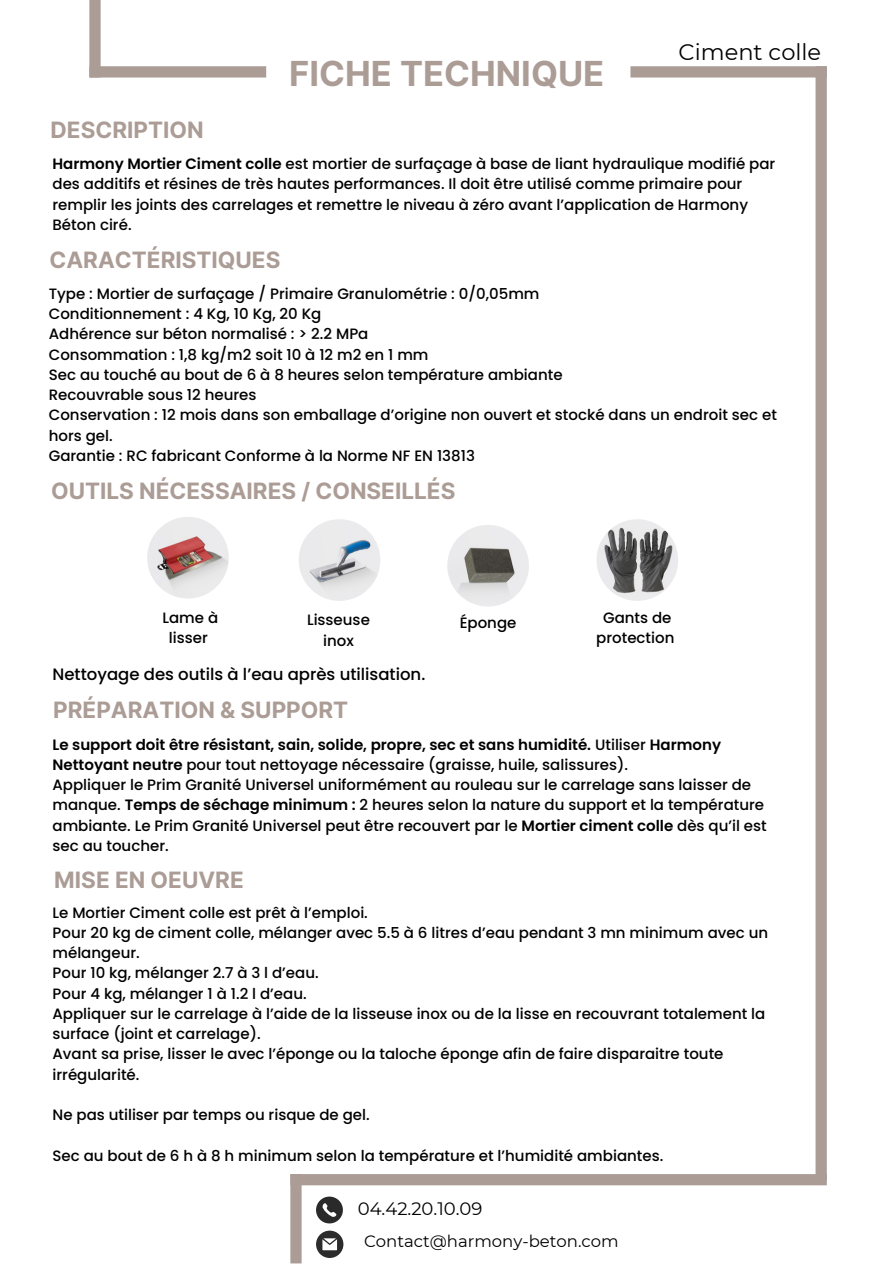
<style>
.page{position:relative;width:894px;height:1264px;background:#fff}
.page>*{position:absolute;margin:0;border:0;box-sizing:border-box;transform-origin:0 0}
.t1{font:700 34.5px "Inter";color:#ab9c95}
.t2{font:700 22.5px "Inter";color:#ab9c95}
.t3{font:22.5px "Montserrat";color:#000}
.t4{font:18px "Montserrat";color:#000}
.t5{font:500 16.5px "Poppins";color:#000}
.t6{font:16.5px "Montserrat";color:#000}
.t7{font:500 15px/20.2px "Poppins";color:#000}
.t8{font:600 15px/20.2px "Poppins";color:#000}
.s1{font-weight:600}
.s2{font-weight:500}
</style>
<div class="page">
<div style="left:89px;top:66px;width:177px;height:11px;background:#ab9c95"></div>
<div style="left:89px;top:0;width:12px;height:77px;background:#ab9c95"></div>
<div style="left:630px;top:66px;width:196px;height:11px;background:#ab9c95"></div>
<div style="left:815px;top:66px;width:11px;height:1113px;background:#ab9c95"></div>
<div style="left:290px;top:1174px;width:536px;height:11px;background:#ab9c95"></div>
<div style="left:290px;top:1174px;width:11px;height:89px;background:#ab9c95"></div>
<svg style="left:316px;top:1196px;width:27px;height:27px"></svg>
<svg style="left:316px;top:1230px;width:27px;height:27px"></svg>
<img style="left:147px;top:517px;width:82px;height:81px;border-radius:50%">
<img style="left:298px;top:519px;width:82px;height:82px;border-radius:50%">
<img style="left:447px;top:525px;width:81px;height:81px;border-radius:50%">
<img style="left:596px;top:519px;width:82px;height:82px;border-radius:50%">
<p class="t1" style="left:289px;top:52px;width:316px">FICHE TECHNIQUE</p>
<p class="t3" style="left:678px;top:38px;width:144px">Ciment colle</p>
<p class="t2" style="left:51px;top:116px;width:154px">DESCRIPTION</p>
<p class="t7" style="left:52px;top:154px;width:724px"><span class="s1">Harmony Mortier Ciment colle</span> est mortier de surfaçage à base de liant hydraulique modifié par des additifs et résines de très hautes performances. Il doit être utilisé comme primaire pour remplir les joints des carrelages et remettre le niveau à zéro avant l’application de Harmony Béton ciré.</p>
<p class="t2" style="left:49px;top:246px;width:232px">CARACTÉRISTIQUES</p>
<h2 class="t7" style="left:49px;top:283px;width:492px">Type : Mortier de surfaçage / Primaire Granulométrie : 0/0,05mm</h2>
<p class="t7" style="left:49px;top:304px;width:274px">Conditionnement : 4 Kg, 10 Kg, 20 Kg</p>
<p class="t7" style="left:49px;top:324px;width:321px">Adhérence sur béton normalisé : &gt; 2.2 MPa</p>
<p class="t7" style="left:49px;top:344px;width:381px">Consommation : 1,8 kg/m2 soit 10 à 12 m2 en 1 mm</p>
<p class="t7" style="left:49px;top:364px;width:515px">Sec au touché au bout de 6 à 8 heures selon température ambiante</p>
<p class="t7" style="left:49px;top:385px;width:209px">Recouvrable sous 12 heures</p>
<p class="t7" style="left:49px;top:405px;width:729px">Conservation : 12 mois dans son emballage d’origine non ouvert et stocké dans un endroit sec et hors gel.</p>
<p class="t7" style="left:49px;top:445px;width:427px">Garantie : RC fabricant Conforme à la Norme NF EN 13813</p>
<p class="t2" style="left:51px;top:477px;width:406px">OUTILS NÉCESSAIRES / CONSEILLÉS</p>
<h2 class="t7" style="left:162px;top:607px;width:57px;text-align:center">Lame à lisser</h2>
<p class="t7" style="left:307px;top:610px;width:64px;text-align:center">Lisseuse inox</p>
<p class="t7" style="left:459px;top:612px;width:58px">Éponge</p>
<p class="t7" style="left:596px;top:607px;width:80px;text-align:center">Gants de protection</p>
<h4 class="t5" style="left:52px;top:662px;width:374px">Nettoyage des outils à l’eau après utilisation.</h4>
<p class="t2" style="left:53px;top:696px;width:296px">PRÉPARATION &amp; SUPPORT</p>
<h2 class="t8" style="left:52px;top:734px;width:670px">Le support doit être résistant, sain, solide, propre, sec et sans humidité. <span class="s2">Utiliser</span> Harmony<br>Nettoyant neutre <span class="s2">pour tout nettoyage nécessaire (graisse, huile, salissures).</span></h2>
<p class="t7" style="left:52px;top:774px;width:715px">Appliquer le Prim Granité Universel uniformément au rouleau sur le carrelage sans laisser de manque. <span class="s1">Temps de séchage minimum :</span> 2 heures selon la nature du support et la température ambiante. Le Prim Granité Universel peut être recouvert par le <span class="s1">Mortier ciment colle</span> dès qu’il est sec au toucher.</p>
<p class="t2" style="left:54px;top:866px;width:191px">MISE EN OEUVRE</p>
<p class="t7" style="left:52px;top:902px;width:317px">Le Mortier Ciment colle est prêt à l’emploi.</p>
<p class="t7" style="left:52px;top:922px;width:717px">Pour 20 kg de ciment colle, mélanger avec 5.5 à 6 litres d’eau pendant 3 mn minimum avec un mélangeur.</p>
<p class="t7" style="left:52px;top:963px;width:267px">Pour 10 kg, mélanger 2.7 à 3 l d’eau.</p>
<p class="t7" style="left:52px;top:983px;width:256px">Pour 4 kg, mélanger 1 à 1.2 l d’eau.</p>
<p class="t7" style="left:52px;top:1003px;width:714px">Appliquer sur le carrelage à l’aide de la lisseuse inox ou de la lisse en recouvrant totalement la surface (joint et carrelage).</p>
<p class="t7" style="left:52px;top:1044px;width:672px">Avant sa prise, lisser le avec l’éponge ou la taloche éponge afin de faire disparaitre toute irrégularité.</p>
<p class="t7" style="left:52px;top:1104px;width:319px">Ne pas utiliser par temps ou risque de gel.</p>
<h5 class="t7" style="left:52px;top:1145px;width:612px">Sec au bout de 6 h à 8 h minimum selon la température et l’humidité ambiantes.</h5>
<h2 class="t4" style="left:358px;top:1197px;width:126px">04.42.20.10.09</h2>
<p class="t6" style="left:364px;top:1231px;width:256px">Contact@harmony-beton.com</p>
</div>
